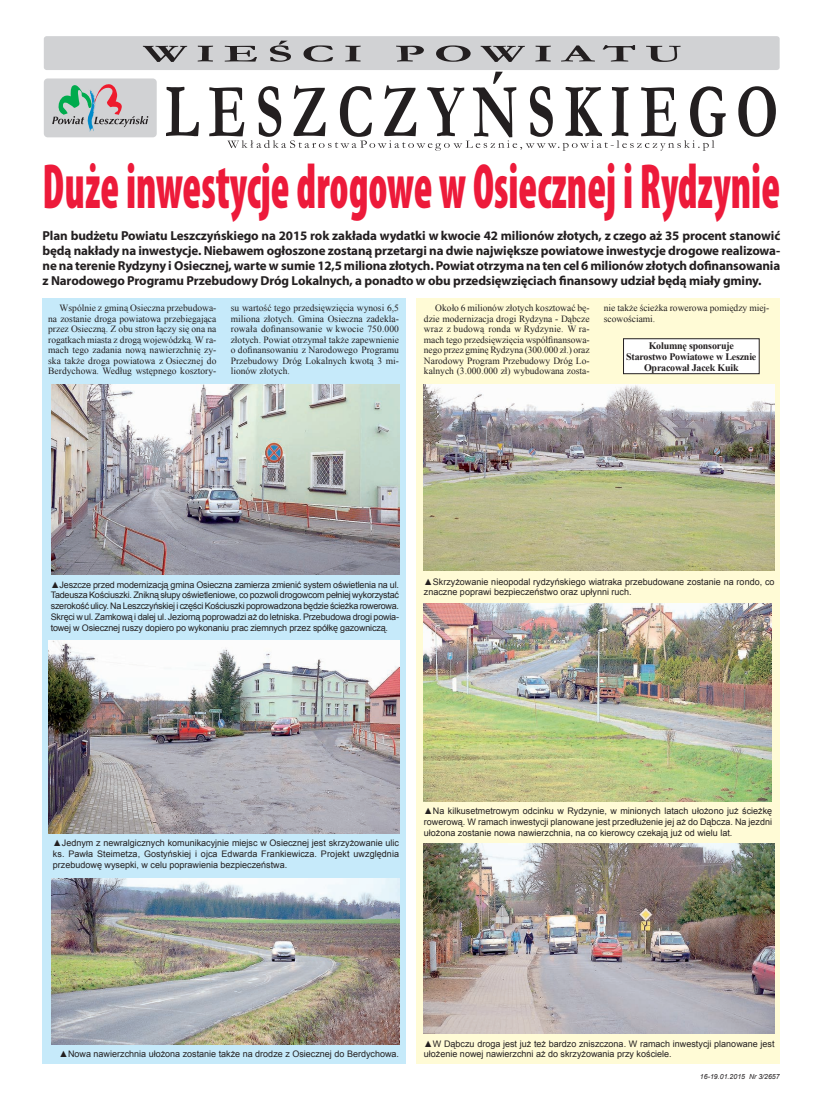
<style>
.page{position:relative;width:820px;height:1106px;background:#fff}
.page>*{position:absolute;margin:0;border:0;box-sizing:border-box;transform-origin:0 0}
.t1{font:900 condensed 64.2px "Myriad Pro";color:#ed1a3a;scale:.66 1}
.t2{font:700 13px/15px "Myriad Pro";letter-spacing:-.01em;color:#231f20;text-align:justify}
.t3{font:700 10px/11px "Times New Roman";letter-spacing:-.02em;color:#231f20;text-align:center}
.t4{font:9.5px/10.5px "Times New Roman";color:#231f20;text-align:justify}
.t5{font:9px/10.8px "Arial";color:#231f20;text-align:justify}
.t6{font:italic 7px "Arial";color:#231f20}
.s1{font-style:italic}
</style>
<div class="page">
<div style="left:43px;top:298px;width:363px;height:765px;background:#c6eafa"></div>
<div style="left:416px;top:298px;width:364px;height:765px;background:#fffbd6"></div>
<div style="left:44px;top:36px;width:735px;height:34px;background:#d1d2d4;border-radius:3px"></div>
<svg style="left:143px;top:41px;width:491px;height:21px"></svg>
<svg style="left:646px;top:46px;width:34px;height:16px"></svg>
<div style="left:44px;top:78px;width:113px;height:59px;background:#d1d2d4;border-radius:4px"></div>
<svg style="left:52px;top:84px;width:96px;height:48px"></svg>
<svg style="left:166px;top:72px;width:609px;height:79px"></svg>
<img style="left:49px;top:640px;width:350px;height:193px">
<img style="left:424px;top:385px;width:350px;height:186px">
<img style="left:424px;top:603px;width:347px;height:198px">
<img style="left:424px;top:844px;width:350px;height:189px">
<img style="left:51px;top:878px;width:348px;height:166px">
<img style="left:51px;top:385px;width:348px;height:189px">
<div style="left:623px;top:339px;width:135px;height:35px;background:#fff"></div>
<div style="left:623px;top:338px;width:136px;height:36px;border:1px solid #231f20"></div>
<p class="t1" style="left:43px;top:165px;width:1118px">Duże inwestycje drogowe w Osiecznej i Rydzynie</p>
<p class="t2" style="left:43px;top:229px;width:739px">Plan budżetu Powiatu Leszczyńskiego na 2015 rok zakłada wydatki w kwocie 42 milionów złotych, z czego aż 35 procent stanowić będą nakłady na inwestycje. Niebawem ogłoszone zostaną przetargi na dwie największe powiatowe inwestycje drogowe realizowa&shy;ne na terenie Rydzyny i Osiecznej, warte w sumie 12,5 miliona złotych. Powiat otrzyma na ten cel 6 milionów złotych dofinansowania z Narodowego Programu Przebudowy Dróg Lokalnych, a ponadto w obu przedsięwzięciach finansowy udział będą miały gminy.</p>
<p class="t4" style="left:48px;top:302px;width:170px;text-indent:11px">Wspólnie z gminą Osieczna przebudowa&shy;na zostanie droga powiatowa przebiegająca przez Osieczną. Z obu stron łączy się ona na rogatkach miasta z drogą wojewódzką. W ra&shy;mach tego zadania nową nawierzchnię zy&shy;ska także droga powiatowa z Osiecznej do Berdychowa. Według wstępnego kosztory-</p>
<p class="t4" style="left:231px;top:302px;width:170px">su wartość tego przedsięwzięcia wynosi 6,5 miliona złotych. Gmina Osieczna zadekla&shy;rowała dofinansowanie w kwocie 750.000 złotych. Powiat otrzymał także zapewnienie o dofinansowaniu z Narodowego Programu Przebudowy Dróg Lokalnych kwotą 3 mi&shy;lionów złotych.</p>
<p class="t4" style="left:424px;top:302px;width:167px;text-indent:11px">Około 6 milionów złotych kosztować bę&shy;dzie modernizacja drogi Rydzyna - Dąbcze wraz z budową ronda w Rydzynie. W ra&shy;mach tego przedsięwzięcia współfinansowa&shy;nego przez gminę Rydzyna (300.000 zł.) oraz Narodowy Program Przebudowy Dróg Lo&shy;kalnych (3.000.000 zł) wybudowana zosta-</p>
<p class="t4" style="left:603px;top:302px;width:167px">nie także ścieżka rowerowa pomiędzy miej&shy;scowościami.</p>
<p class="t3" style="left:626px;top:340px;width:131px">Kolumnę sponsoruje<br>Starostwo Powiatowe w Lesznie<br>Opracował Jacek Kuik</p>
<p class="t5" style="left:51px;top:579px;width:349px"><span class="s1">▲</span>Jeszcze przed modernizacją gmina Osieczna zamierza zmienić system oświetlenia na ul.<br>Tadeusza Kościuszki. Znikną słupy oświetleniowe, co pozwoli drogowcom pełniej wykorzystać szerokość ulicy. Na Leszczyńskiej i części Kościuszki poprowadzona będzie ścieżka rowerowa.<br>Skręci w ul. Zamkową i dalej ul. Jeziorną poprowadzi aż do letniska. Przebudowa drogi powia&shy;towej w Osiecznej ruszy dopiero po wykonaniu prac ziemnych przez spółkę gazowniczą.</p>
<p class="t5" style="left:424px;top:576px;width:352px"><span class="s1">▲</span>Skrzyżowanie nieopodal rydzyńskiego wiatraka przebudowane zostanie na rondo, co znaczne poprawi bezpieczeństwo oraz upłynni ruch.</p>
<p class="t5" style="left:53px;top:837px;width:347px"><span class="s1">▲</span>Jednym z newralgicznych komunikacyjnie miejsc w Osiecznej jest skrzyżowanie ulic ks. Pawła Steimetza, Gostyńskiej i ojca Edwarda Frankiewicza. Projekt uwzględnia przebudowę wysepki, w celu poprawienia bezpieczeństwa.</p>
<p class="t5" style="left:424px;top:805px;width:349px"><span class="s1">▲</span>Na kilkusetmetrowym odcinku w Rydzynie, w minionych latach ułożono już ścieżkę rowerową. W ramach inwestycji planowane jest przedłużenie jej aż do Dąbcza. Na jezdni ułożona zostanie nowa nawierzchnia, na co kierowcy czekają już od wielu lat.</p>
<p class="t5" style="left:424px;top:1038px;width:352px"><span class="s1">▲</span>W Dąbczu droga jest już też bardzo zniszczona. W ramach inwestycji planowane jest</p>
<p class="t5" style="left:59px;top:1048px;width:341px"><span class="s1">▲</span>Nowa nawierzchnia ułożona zostanie także na drodze z Osiecznej do Berdychowa.</p>
<p class="t5" style="left:424px;top:1048px;width:249px">ułożenie nowej nawierzchni aż do skrzyżowania przy kościele.</p>
<p class="t6" style="left:699px;top:1072px;width:81px">16-19.01.2015 Nr 3/2657</p>
</div>
